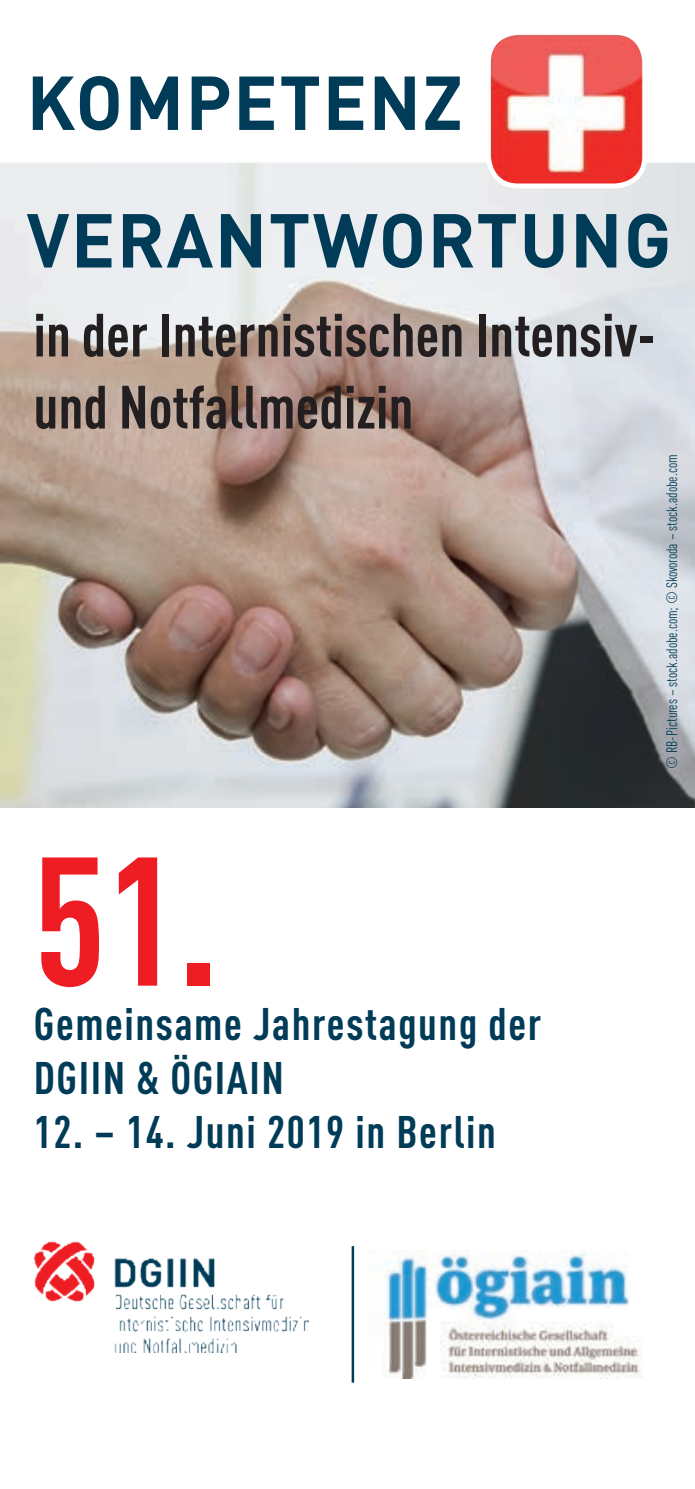
<style>
.page{position:relative;width:695px;height:1489px;background:#fff}
.page>*{position:absolute;margin:0;border:0;box-sizing:border-box;transform-origin:0 0}
.t1{font:700 condensed 180px "DIN Pro";color:#ee1d23}
.t2{font:700 75px/137.5px "DIN Pro";letter-spacing:.02em;color:#003b57}
.t3{font:700 condensed 60px/72px "DIN Pro";color:#231f20}
.t4{font:700 condensed 45px/54px "DIN Pro";letter-spacing:.035em;color:#003b57}
.t5{font:condensed 15px "DIN Pro";color:#003b57}
</style>
<div class="page">
<img style="left:0;top:162px;width:694px;height:645px">
<img style="left:34px;top:1241px;width:275px;height:110px">
<img style="left:368px;top:1250px;width:274px;height:128px">
<hr style="left:351px;top:1245px;width:3px;height:137px;background:#003b57">
<img style="left:488px;top:36px;width:156px;height:150px">
<div style="left:485px;top:30px;width:162px;height:158px;border:5px solid #fff;border-radius:30px"></div>
<h2 class="t2" style="left:27px;top:25px;width:646px">KOMPETENZ<br>VERANTWORTUNG</h2>
<h3 class="t3" style="left:33px;top:295px;width:623px">in der Internistischen Intensiv&shy;und Notfallmedizin</h3>
<p class="t5" style="left:661px;top:769px;width:316px;rotate:-90deg">© RB-Pictures – stock.adobe.com; © Skovoroda – stock.adobe.com</p>
<h1 class="t1" style="left:34px;top:789px;width:186px">51.</h1>
<p class="t4" style="left:34px;top:993px;width:509px">Gemeinsame Jahrestagung der<br>DGIIN &amp; ÖGIAIN</p>
<p class="t4" style="left:34px;top:1101px;width:463px">12. – 14. Juni 2019 in Berlin</p>
</div>
